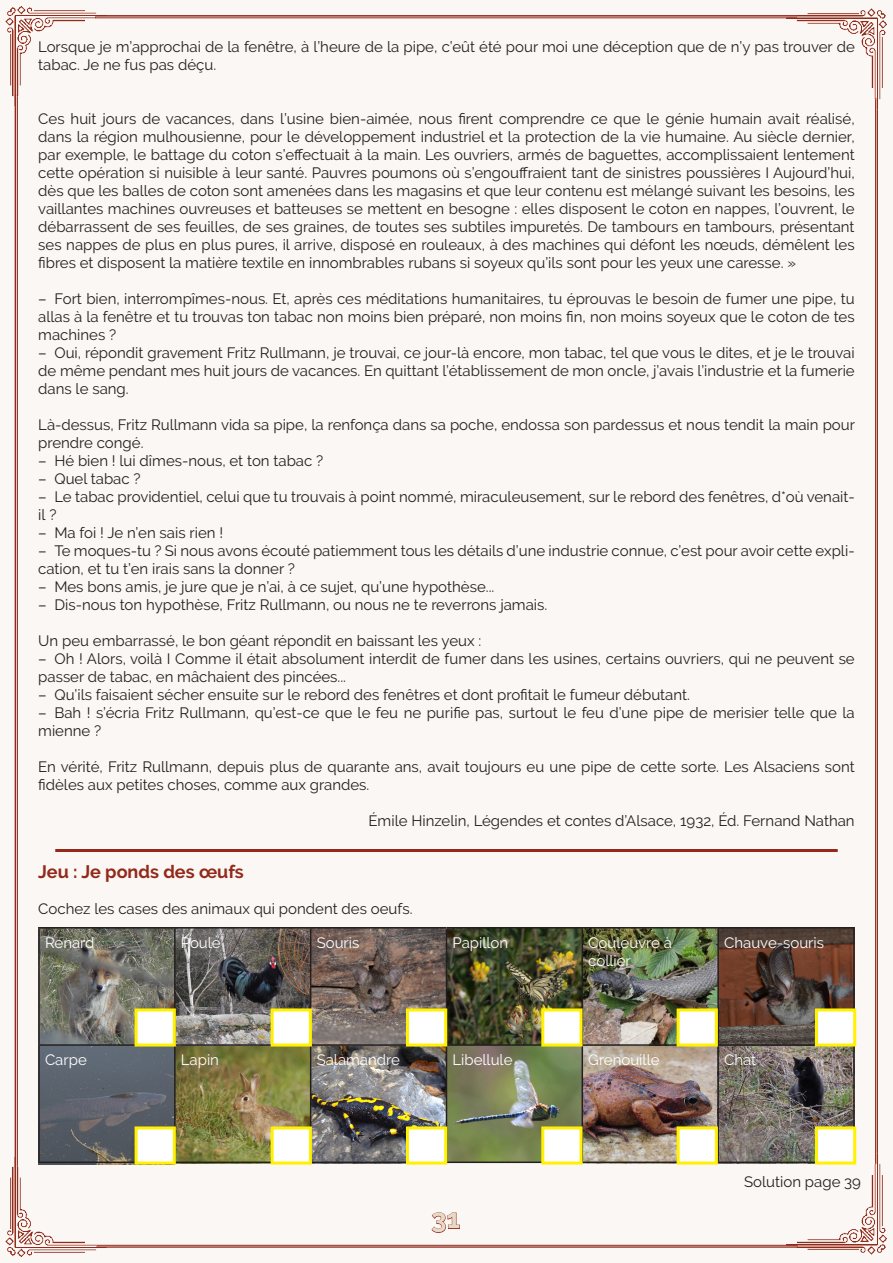
<style>
.page{position:relative;width:893px;height:1263px;background:#faf7f4}
.page>*{position:absolute;margin:0;border:0;box-sizing:border-box;transform-origin:0 0}
.t1{font:700 27px "Raleway";color:#e8d9c6}
.Titre_3{font:700 18px "Raleway";color:#92291a}
.t2{font:15px/18px "Raleway";color:#231f20}
.t3{font:15px/18px "Raleway";color:#fff}
</style>
<div class="page">
<svg style="left:431px;top:1212px;width:29px;height:21px"></svg>
<hr style="left:17px;top:94px;width:1px;height:1073px;background:#92291a">
<hr style="left:15px;top:94px;width:1px;height:1073px;background:#92291a">
<hr style="left:877px;top:98px;width:1px;height:1066px;background:#92291a">
<hr style="left:875px;top:98px;width:1px;height:1066px;background:#92291a">
<img style="left:5px;top:6px;width:109px;height:106px">
<img style="left:780px;top:8px;width:107px;height:108px">
<hr style="left:95px;top:18px;width:702px;height:1px;background:#92291a">
<hr style="left:95px;top:15px;width:702px;height:2px;background:#92291a">
<img style="left:5px;top:1150px;width:109px;height:107px">
<img style="left:780px;top:1146px;width:107px;height:109px">
<hr style="left:96px;top:1245px;width:702px;height:1px;background:#92291a">
<hr style="left:96px;top:1246px;width:702px;height:2px;background:#92291a">
<hr style="left:55px;top:849px;width:783px;height:3px;background:#92291a">
<img style="left:583px;top:1046px;width:270px;height:115px">
<img style="left:40px;top:928px;width:813px;height:116px">
<img style="left:38px;top:1046px;width:408px;height:118px">
<img style="left:447px;top:1046px;width:135px;height:115px">
<hr style="left:38px;top:927px;width:137px;height:1px;background:#231f20">
<hr style="left:38px;top:928px;width:2px;height:116px;background:#231f20">
<hr style="left:175px;top:927px;width:136px;height:1px;background:#231f20">
<hr style="left:174px;top:928px;width:2px;height:116px;background:#231f20">
<hr style="left:311px;top:927px;width:135px;height:1px;background:#231f20">
<hr style="left:310px;top:928px;width:1px;height:116px;background:#231f20">
<hr style="left:446px;top:927px;width:136px;height:1px;background:#231f20">
<hr style="left:446px;top:928px;width:1px;height:116px;background:#231f20">
<hr style="left:582px;top:927px;width:136px;height:1px;background:#231f20">
<hr style="left:582px;top:928px;width:1px;height:116px;background:#231f20">
<hr style="left:718px;top:927px;width:137px;height:1px;background:#231f20">
<hr style="left:717px;top:928px;width:2px;height:116px;background:#231f20">
<hr style="left:853px;top:928px;width:2px;height:116px;background:#231f20">
<hr style="left:38px;top:1044px;width:137px;height:2px;background:#231f20">
<hr style="left:38px;top:1046px;width:2px;height:115px;background:#231f20">
<hr style="left:175px;top:1044px;width:136px;height:2px;background:#231f20">
<hr style="left:174px;top:1046px;width:2px;height:115px;background:#231f20">
<hr style="left:311px;top:1044px;width:135px;height:2px;background:#231f20">
<hr style="left:310px;top:1046px;width:1px;height:115px;background:#231f20">
<hr style="left:446px;top:1044px;width:136px;height:2px;background:#231f20">
<hr style="left:446px;top:1046px;width:1px;height:115px;background:#231f20">
<hr style="left:582px;top:1044px;width:136px;height:2px;background:#231f20">
<hr style="left:582px;top:1046px;width:1px;height:115px;background:#231f20">
<hr style="left:718px;top:1044px;width:137px;height:2px;background:#231f20">
<hr style="left:717px;top:1046px;width:2px;height:115px;background:#231f20">
<hr style="left:853px;top:1046px;width:2px;height:115px;background:#231f20">
<hr style="left:38px;top:1161px;width:137px;height:2px;background:#231f20">
<hr style="left:175px;top:1161px;width:136px;height:2px;background:#231f20">
<hr style="left:311px;top:1161px;width:135px;height:2px;background:#231f20">
<hr style="left:446px;top:1161px;width:136px;height:2px;background:#231f20">
<hr style="left:582px;top:1161px;width:136px;height:2px;background:#231f20">
<hr style="left:718px;top:1161px;width:137px;height:2px;background:#231f20">
<div style="left:135px;top:1008px;width:41px;height:38px;background:#fff;border:3px solid #fff101"></div>
<div style="left:815px;top:1008px;width:41px;height:38px;background:#fff;border:3px solid #fff101"></div>
<div style="left:677px;top:1008px;width:41px;height:38px;background:#fff;border:3px solid #fff101"></div>
<div style="left:541px;top:1008px;width:42px;height:38px;background:#fff;border:3px solid #fff101"></div>
<div style="left:406px;top:1008px;width:41px;height:38px;background:#fff;border:3px solid #fff101"></div>
<div style="left:271px;top:1008px;width:41px;height:38px;background:#fff;border:3px solid #fff101"></div>
<div style="left:135px;top:1126px;width:41px;height:38px;background:#fff;border:3px solid #fff101"></div>
<div style="left:815px;top:1126px;width:41px;height:38px;background:#fff;border:3px solid #fff101"></div>
<div style="left:677px;top:1126px;width:41px;height:38px;background:#fff;border:3px solid #fff101"></div>
<div style="left:541px;top:1126px;width:42px;height:38px;background:#fff;border:3px solid #fff101"></div>
<div style="left:406px;top:1126px;width:41px;height:38px;background:#fff;border:3px solid #fff101"></div>
<div style="left:271px;top:1126px;width:41px;height:38px;background:#fff;border:3px solid #fff101"></div>
<p class="t2" style="left:38px;top:38px;width:818px">Lorsque je m’approchai de la fenêtre, à l’heure de la pipe, c’eût été pour moi une déception que de n’y pas trouver de tabac. Je ne fus pas déçu.</p>
<p class="t2" style="left:38px;top:110px;width:818px;text-align:justify">Ces huit jours de vacances, dans l’usine bien-aimée, nous firent comprendre ce que le génie humain avait réalisé, dans la région mulhousienne, pour le développement industriel et la protection de la vie humaine. Au siècle dernier, par exemple, le battage du coton s’effectuait à la main. Les ouvriers, armés de baguettes, accomplissaient lentement cette opération si nuisible à leur santé. Pauvres poumons où s’engouffraient tant de sinistres poussières I Aujourd’hui, dès que les balles de coton sont amenées dans les magasins et que leur contenu est mélangé suivant les besoins, les vaillantes machines ouvreuses et batteuses se mettent en besogne : elles disposent le coton en nappes, l’ouvrent, le débarrassent de ses feuilles, de ses graines, de toutes ses subtiles impuretés. De tambours en tambours, présentant ses nappes de plus en plus pures, il arrive, disposé en rouleaux, à des machines qui défont les nœuds, démêlent les fibres et disposent la matière textile en innombrables rubans si soyeux qu’ils sont pour les yeux une caresse. »</p>
<p class="t2" style="left:38px;top:290px;width:818px;text-align:justify">– Fort bien, interrompîmes-nous. Et, après ces méditations humanitaires, tu éprouvas le besoin de fumer une pipe, tu allas à la fenêtre et tu trouvas ton tabac non moins bien préparé, non moins fin, non moins soyeux que le coton de tes machines ?</p>
<p class="t2" style="left:38px;top:344px;width:818px;text-align:justify">– Oui, répondit gravement Fritz Rullmann, je trouvai, ce jour-là encore, mon tabac, tel que vous le dites, et je le trouvai de même pendant mes huit jours de vacances. En quittant l’établissement de mon oncle, j’avais l’industrie et la fumerie dans le sang.</p>
<p class="t2" style="left:38px;top:416px;width:818px">Là-dessus, Fritz Rullmann vida sa pipe, la renfonça dans sa poche, endossa son pardessus et nous tendit la main pour prendre congé.</p>
<p class="t2" style="left:38px;top:452px;width:287px">– Hé bien ! lui dîmes-nous, et ton tabac ?</p>
<p class="t2" style="left:38px;top:470px;width:104px">– Quel tabac ?</p>
<p class="t2" style="left:38px;top:488px;width:818px">– Le tabac providentiel, celui que tu trouvais à point nommé, miraculeusement, sur le rebord des fenêtres, d*où venait&shy;il ?</p>
<p class="t2" style="left:38px;top:524px;width:186px">– Ma foi ! Je n’en sais rien !</p>
<p class="t2" style="left:38px;top:542px;width:818px">– Te moques-tu ? Si nous avons écouté patiemment tous les détails d’une industrie connue, c’est pour avoir cette expli&shy;cation, et tu t’en irais sans la donner ?</p>
<p class="t2" style="left:38px;top:578px;width:458px">– Mes bons amis, je jure que je n’ai, à ce sujet, qu’une hypothèse...</p>
<p class="t2" style="left:38px;top:596px;width:510px">– Dis-nous ton hypothèse, Fritz Rullmann, ou nous ne te reverrons jamais.</p>
<p class="t2" style="left:38px;top:632px;width:444px">Un peu embarrassé, le bon géant répondit en baissant les yeux :</p>
<p class="t2" style="left:38px;top:650px;width:818px">– Oh ! Alors, voilà I Comme il était absolument interdit de fumer dans les usines, certains ouvriers, qui ne peuvent se passer de tabac, en mâchaient des pincées...</p>
<p class="t2" style="left:38px;top:686px;width:653px">– Qu’ils faisaient sécher ensuite sur le rebord des fenêtres et dont profitait le fumeur débutant.</p>
<p class="t2" style="left:38px;top:704px;width:818px">– Bah ! s’écria Fritz Rullmann, qu’est-ce que le feu ne purifie pas, surtout le feu d’une pipe de merisier telle que la mienne ?</p>
<p class="t2" style="left:38px;top:758px;width:818px">En vérité, Fritz Rullmann, depuis plus de quarante ans, avait toujours eu une pipe de cette sorte. Les Alsaciens sont fidèles aux petites choses, comme aux grandes.</p>
<p class="t2" style="left:369px;top:812px;width:488px">Émile Hinzelin, Légendes et contes d’Alsace, 1932, Éd. Fernand Nathan</p>
<p class="Titre_3" style="left:38px;top:861px;width:207px">Jeu : Je ponds des œufs</p>
<p class="t2" style="left:38px;top:900px;width:376px">Cochez les cases des animaux qui pondent des oeufs.</p>
<p class="t3" style="left:45px;top:933px;width:51px">Renard</p>
<p class="t3" style="left:181px;top:933px;width:41px">Poule</p>
<p class="t3" style="left:317px;top:933px;width:44px">Souris</p>
<p class="t3" style="left:452px;top:933px;width:57px">Papillon</p>
<p class="t3" style="left:588px;top:933px;width:85px">Couleuvre à collier</p>
<p class="t3" style="left:724px;top:933px;width:101px">Chauve-souris</p>
<p class="t3" style="left:45px;top:1051px;width:43px">Carpe</p>
<p class="t3" style="left:181px;top:1051px;width:40px">Lapin</p>
<p class="t3" style="left:317px;top:1051px;width:85px">Salamandre</p>
<p class="t3" style="left:452px;top:1051px;width:62px">Libellule</p>
<p class="t3" style="left:588px;top:1051px;width:73px">Grenouille</p>
<p class="t3" style="left:724px;top:1051px;width:34px">Chat</p>
<h1 class="t1" style="left:431px;top:1203px;width:30px">31</h1>
<p class="t2" style="left:744px;top:1173px;width:118px">Solution page 39</p>
</div>
